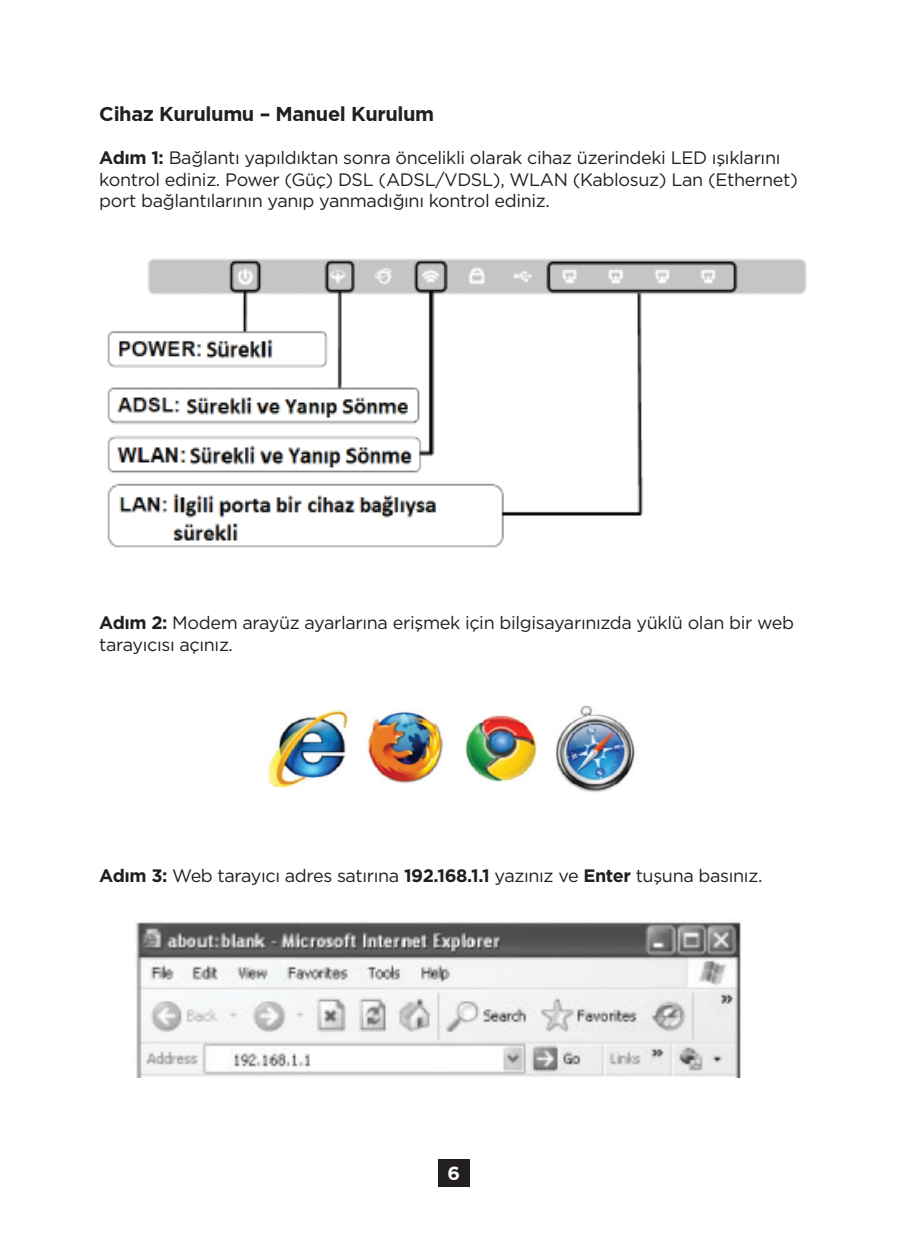
<style>
.page{position:relative;width:908px;height:1248px;background:#fff}
.page>*{position:absolute;margin:0;border:0;box-sizing:border-box;transform-origin:0 0}
.t1{font:700 20px "Gotham TRUN";letter-spacing:-.02em;color:#231f20}
.t2{font:700 19.2px "Gotham TRUN";color:#fff}
.t3{font:18px/21.6px "Gotham";letter-spacing:-.02em;color:#231f20}
.s1{font-weight:700}
</style>
<div class="page">
<div style="left:438px;top:1159px;width:31px;height:27px;background:#231f20"></div>
<img style="left:107px;top:258px;width:700px;height:290px">
<img style="left:267px;top:705px;width:368px;height:87px">
<img style="left:135px;top:922px;width:606px;height:155px">
<p class="t1" style="left:99px;top:102px;width:336px">Cihaz Kurulumu – Manuel Kurulum</p>
<p class="t3" style="left:99px;top:146px;width:699px"><span class="s1">Adım 1:</span> Bağlantı yapıldıktan sonra öncelikli olarak cihaz üzerindeki LED ışıklarını kontrol ediniz. Power (Güç) DSL (ADSL/VDSL), WLAN (Kablosuz) Lan (Ethernet) port bağlantılarının yanıp yanmadığını kontrol ediniz.</p>
<p class="t3" style="left:99px;top:611px;width:696px"><span class="s1">Adım 2:</span> Modem arayüz ayarlarına erişmek için bilgisayarınızda yüklü olan bir web tarayıcısı açınız.</p>
<p class="t3" style="left:99px;top:864px;width:664px"><span class="s1">Adım 3:</span> Web tarayıcı adres satırına <span class="s1">192.168.1.1</span> yazınız ve <span class="s1">Enter</span> tuşuna basınız.</p>
<p class="t2" style="left:447px;top:1162px;width:14px">6</p>
</div>
